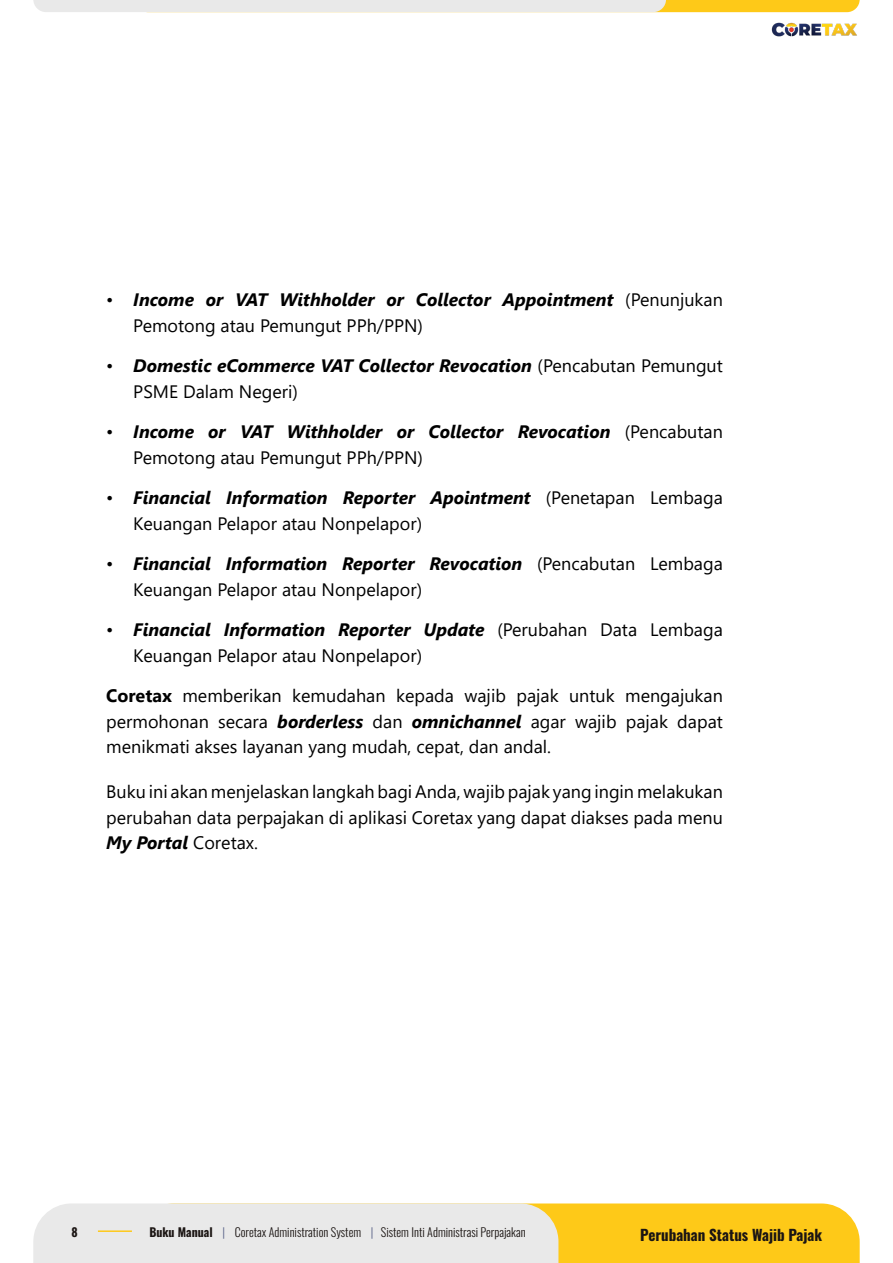
<style>
.page{position:relative;width:893px;height:1263px;background:#fff}
.page>*{position:absolute;margin:0;border:0;box-sizing:border-box;transform-origin:0 0}
.Body_Teks_Utama{font:18px/25.5px "Segoe UI";color:#000}
.t1{font:italic 700 18px/25.5px "Segoe UI";color:#000}
.t2{font:700 15px "Oswald";color:#1b1513}
.t3{font:300 12px "Oswald";color:#1b1513}
.t4{font:700 12px "Oswald";color:#1b1513}
.s1{font-weight:400;font-style:normal}
.s2{font-weight:700;font-style:italic}
.s3{font-weight:700}
.s4{color:#586187}
</style>
<div class="page">
<svg style="left:33px;top:1203px;width:827px;height:60px"></svg>
<hr style="left:98px;top:1230px;width:34px;height:2px;background:#fec91b">
<svg style="left:33px;top:0;width:827px;height:12px"></svg>
<img style="left:771px;top:22px;width:86px;height:15px">
<p class="t1" style="left:133px;top:284px;width:591px;text-indent:-27px"><span class="s1">•</span> Income or VAT Withholder or Collector Appointment <span class="s1">(Penunjukan<br>Pemotong atau Pemungut PPh/PPN)</span></p>
<p class="t1" style="left:133px;top:350px;width:591px;text-indent:-27px"><span class="s1">•</span> Domestic eCommerce VAT Collector Revocation <span class="s1">(Pencabutan Pemungut<br>PSME Dalam Negeri)</span></p>
<p class="t1" style="left:133px;top:416px;width:591px;text-indent:-27px"><span class="s1">•</span> Income or VAT Withholder or Collector Revocation <span class="s1">(Pencabutan<br>Pemotong atau Pemungut PPh/PPN)</span></p>
<p class="Body_Teks_Utama" style="left:133px;top:483px;width:591px;text-indent:-27px">• <span class="s2">Financial Information Reporter Apointment</span> (Penetapan Lembaga<br>Keuangan Pelapor atau Nonpelapor)</p>
<p class="Body_Teks_Utama" style="left:133px;top:549px;width:591px;text-indent:-27px">• <span class="s2">Financial Information Reporter Revocation</span> (Pencabutan Lembaga<br>Keuangan Pelapor atau Nonpelapor)</p>
<p class="Body_Teks_Utama" style="left:133px;top:615px;width:591px;text-indent:-27px">• <span class="s2">Financial Information Reporter Update</span> (Perubahan Data Lembaga<br>Keuangan Pelapor atau Nonpelapor)</p>
<p class="Body_Teks_Utama" style="left:106px;top:681px;width:618px;text-align:justify"><span class="s3">Coretax</span> memberikan kemudahan kepada wajib pajak untuk mengajukan permohonan secara <span class="s2">borderless</span> dan <span class="s2">omnichannel</span> agar wajib pajak dapat menikmati akses layanan yang mudah, cepat, dan andal.</p>
<p class="Body_Teks_Utama" style="left:106px;top:777px;width:618px;text-align:justify">Buku ini akan menjelaskan langkah bagi Anda, wajib pajak yang ingin melakukan perubahan data perpajakan di aplikasi Coretax yang dapat diakses pada menu <span class="s2">My Portal</span> Coretax.</p>
<p class="t4" style="left:72px;top:1226px;width:8px">8</p>
<p class="t3" style="left:149px;top:1221px;width:378px"><span class="s3">Buku Manual</span> <span class="s4">|</span> Coretax Administration System <span class="s4">|</span> Sistem Inti Administrasi Perpajakan</p>
<p class="t2" style="left:640px;top:1226px;width:183px">Perubahan Status Wajib Pajak</p>
</div>
